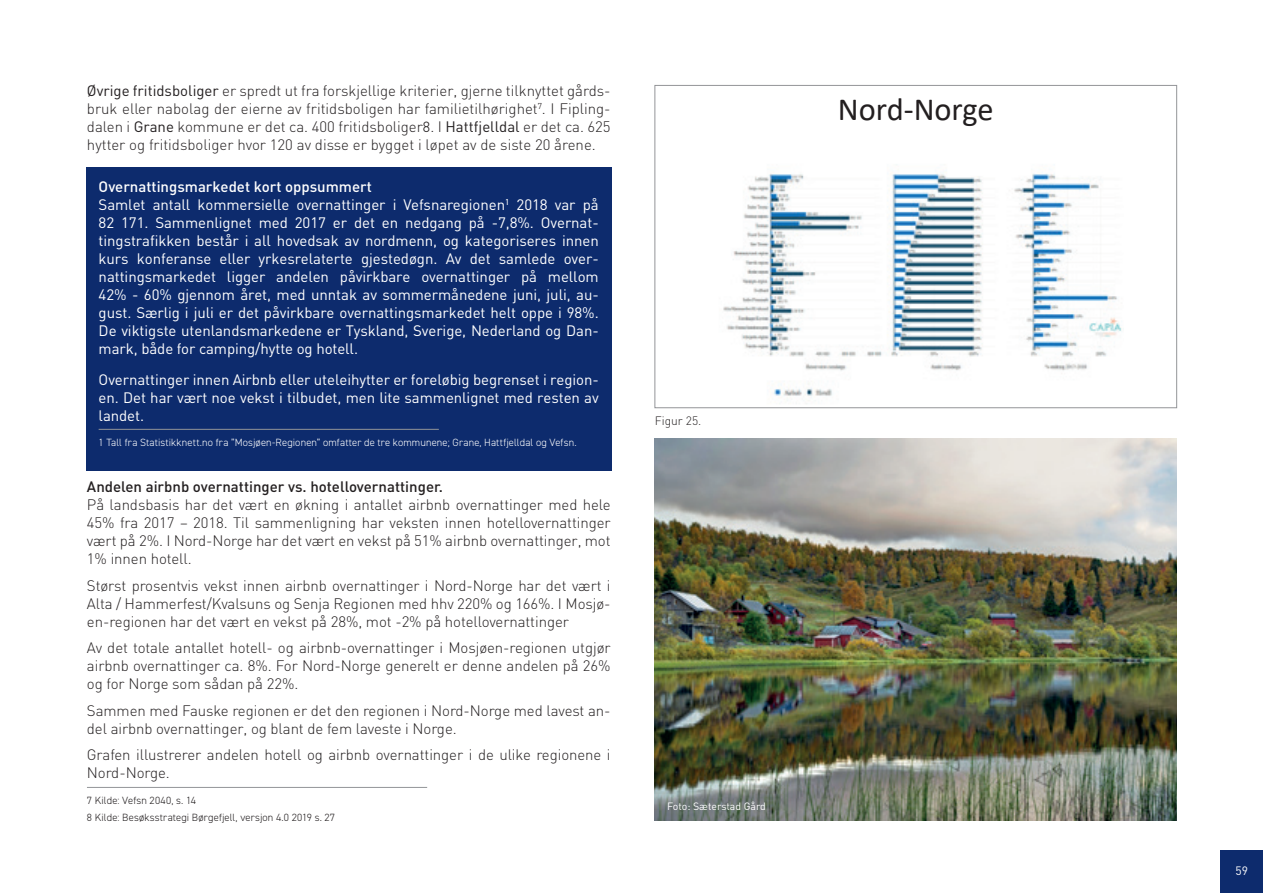
<style>
.page{position:relative;width:1263px;height:893px;background:#fff}
.page>*{position:absolute;margin:0;border:0;box-sizing:border-box;transform-origin:0 0}
.t1{font:32.4px "Calibri";color:#231f20}
.t2{font:300 15px/18px "DIN";letter-spacing:-.005em;color:#231f20;text-align:justify}
.t3{font:15px/18px "DIN";letter-spacing:-.005em;color:#fff}
.t4{font:500 15px "DIN";color:#231f20}
.t5{font:300 12px "DIN";color:#231f20}
.t6{font:12px "DIN";color:#fff}
.t7{font:300 10.5px "DIN2014";letter-spacing:.01em;color:#fff}
.t8{font:300 10.5px/16.8px "DIN2014";letter-spacing:.015em;color:#231f20}
.t9{font:10.5px "DIN";letter-spacing:-.005em;color:#fff}
.s1{font-weight:400}
.s2{font-family:"DIN2014"}
.s3{font-weight:500}
</style>
<div class="page">
<div style="left:1220px;top:850px;width:43px;height:43px;background:#0d2b6d"></div>
<hr style="left:87px;top:787px;width:340px;height:1px;background:#939598">
<img style="left:723px;top:173px;width:399px;height:228px">
<img style="left:655px;top:439px;width:522px;height:382px">
<div style="left:86px;top:167px;width:525px;height:304px;background:#0d2b6d"></div>
<hr style="left:99px;top:429px;width:340px;height:1px;background:#939598">
<p class="t2" style="left:87px;top:82px;width:525px"><span class="s1">Øvrige fritidsboliger</span> er spredt ut fra forskjellige kriterier, gjerne tilknyttet gårds&shy;bruk eller nabolag der eierne av fritidsboligen har familietilhørighet<sup>7</sup>. I Fipling&shy;dalen i <span class="s1">Grane</span> kommune er det ca. 400 fritidsboliger<span class="s2">8</span>. I <span class="s1">Hattfjelldal</span> er det ca. 625 hytter og fritidsboliger hvor 120 av disse er bygget i løpet av de siste 20 årene.</p>
<p class="t3" style="left:99px;top:177px;width:502px"><span class="s3">Overnattingsmarkedet kort oppsummert<br></span>Samlet antall kommersielle overnattinger i Vefsnaregionen<sup>1</sup> 2018 var på 82 171. Sammenlignet med 2017 er det en nedgang på -7,8%. Overnat&shy;tingstrafikken består i all hovedsak av nordmenn, og kategoriseres innen kurs konferanse eller yrkesrelaterte gjestedøgn. Av det samlede over&shy;nattingsmarkedet ligger andelen påvirkbare overnattinger på mellom 42% - 60% gjennom året, med unntak av sommermånedene juni, juli, au&shy;gust. Særlig i juli er det påvirkbare overnattingsmarkedet helt oppe i 98%.<br>De viktigste utenlandsmarkedene er Tyskland, Sverige, Nederland og Dan&shy;mark, både for camping/hytte og hotell.</p>
<p class="t3" style="left:99px;top:370px;width:502px">Overnattinger innen Airbnb eller uteleihytter er foreløbig begrenset i region&shy;en. Det har vært noe vekst i tilbudet, men lite sammenlignet med resten av landet.</p>
<p class="t7" style="left:99px;top:436px;width:479px">1 Tall fra Statistikknett.no fra ”Mosjøen-Regionen” omfatter de tre kommunene; Grane, Hattfjelldal og Vefsn.</p>
<p class="t4" style="left:87px;top:477px;width:358px">Andelen airbnb overnattinger vs. hotellovernattinger.</p>
<p class="t2" style="left:87px;top:496px;width:525px">På landsbasis har det vært en økning i antallet airbnb overnattinger med hele 45% fra 2017 – 2018. Til sammenligning har veksten innen hotellovernattinger vært på 2%. I Nord-Norge har det vært en vekst på 51% airbnb overnattinger, mot 1% innen hotell.</p>
<p class="t2" style="left:87px;top:576px;width:525px">Størst prosentvis vekst innen airbnb overnattinger i Nord-Norge har det vært i Alta / Hammerfest/Kvalsuns og Senja Regionen med hhv 220% og 166%. I Mosjø&shy;en-regionen har det vært en vekst på 28%, mot -2% på hotellovernattinger</p>
<p class="t2" style="left:87px;top:639px;width:525px">Av det totale antallet hotell- og airbnb-overnattinger i Mosjøen-regionen utgjør airbnb overnattinger ca. 8%. For Nord-Norge generelt er denne andelen på 26% og for Norge som sådan på 22%.</p>
<p class="t2" style="left:87px;top:701px;width:525px">Sammen med Fauske regionen er det den regionen i Nord-Norge med lavest an&shy;del airbnb overnattinger, og blant de fem laveste i Norge.</p>
<p class="t2" style="left:87px;top:746px;width:525px">Grafen illustrerer andelen hotell og airbnb overnattinger i de ulike regionene i<br>Nord-Norge.</p>
<p class="t8" style="left:87px;top:792px;width:250px">7 Kilde: Vefsn 2040, s. 14<br>8 Kilde: Besøksstrategi Børgefjell, versjon 4.0 2019 s. 27</p>
<p class="t5" style="left:655px;top:413px;width:48px">Figur 25.</p>
<p class="t9" style="left:667px;top:800px;width:100px">Foto: Sæterstad Gård</p>
<h1 class="t1" style="left:838px;top:86px;width:157px">Nord-Norge</h1>
<p class="t6" style="left:1235px;top:863px;width:14px">59</p>
</div>
